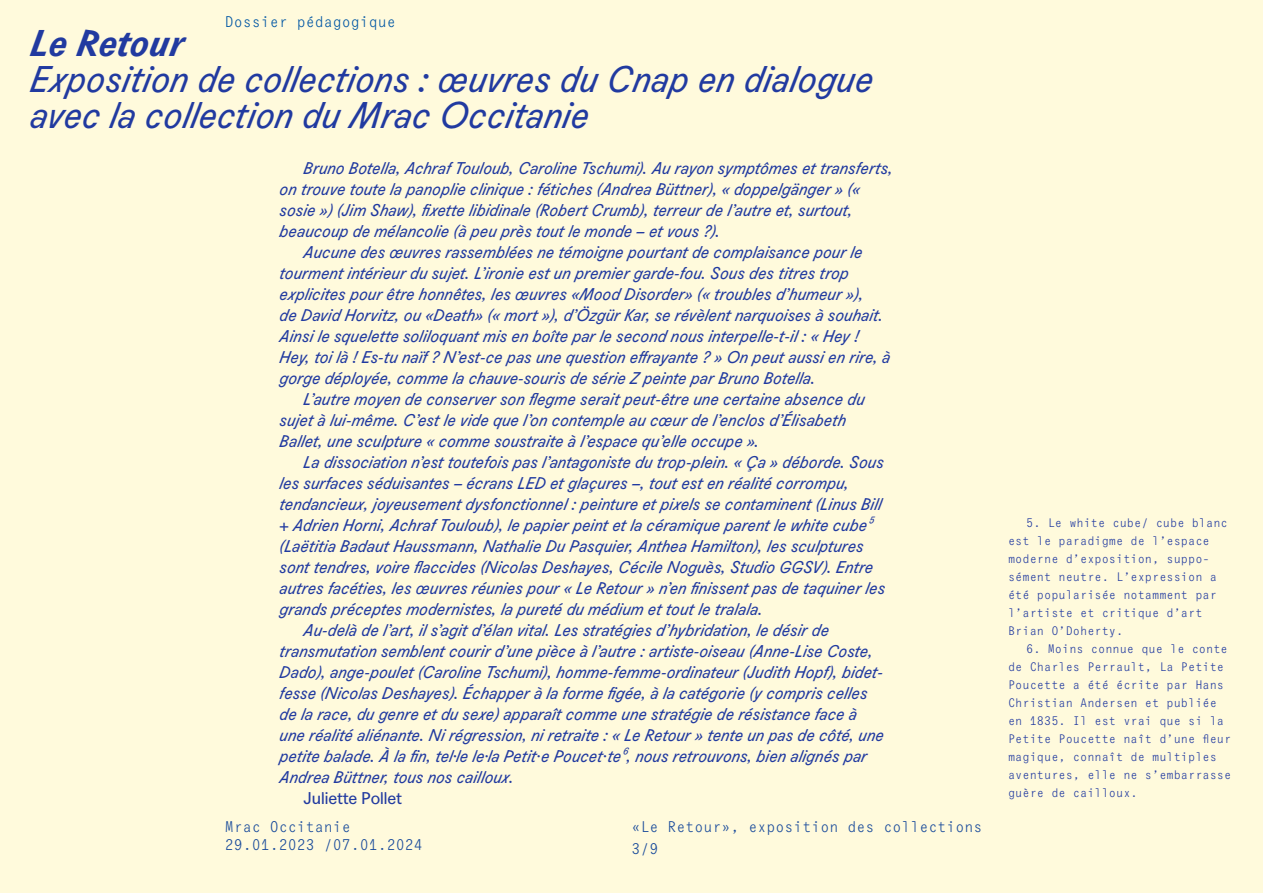
<style>
.page{position:relative;width:1263px;height:893px;background:#fffadc}
.page>*{position:absolute;margin:0;border:0;box-sizing:border-box;transform-origin:0 0}
.t1{font:italic 36px/36px "Agipo";color:#213aa0}
.t2{font:italic 700 36px "Agipo";letter-spacing:-.01em;color:#213aa0}
.t3{font:italic 16.5px "Agipo";color:#213aa0}
.t4{font:16.5px "Agipo";color:#213aa0}
.t5{font:15px/21.6px "Agipo Mono";color:#194b9b}
.t6{font:15px "Agipo Mono";color:#0057a4}
.t7{font:12px/18px "Agipo Mono";color:#213aa0}
</style>
<div class="page">
<p class="t6" style="left:225px;top:10px;width:173px">Dossier pédagogique</p>
<h1 class="t2" style="left:30px;top:15px;width:155px">Le Retour</h1>
<h1 class="t1" style="left:30px;top:58px;width:845px">Exposition de collections : œuvres du Cnap en dialogue avec la collection du Mrac Occitanie</h1>
<p class="t3" style="left:304px;top:155px;width:591px">Bruno Botella, Achraf Touloub, Caroline Tschumi). Au rayon symptômes et transferts,</p>
<p class="t3" style="left:280px;top:176px;width:582px">on trouve toute la panoplie clinique : fétiches (Andrea Büttner), « doppelgänger » («</p>
<p class="t3" style="left:280px;top:197px;width:575px">sosie ») (Jim Shaw), fixette libidinale (Robert Crumb), terreur de l’autre et, surtout,</p>
<p class="t3" style="left:280px;top:218px;width:442px">beaucoup de mélancolie (à peu près tout le monde – et vous ?).</p>
<p class="t3" style="left:304px;top:239px;width:561px">Aucune des œuvres rassemblées ne témoigne pourtant de complaisance pour le</p>
<p class="t3" style="left:280px;top:260px;width:571px">tourment intérieur du sujet. L’ironie est un premier garde-fou. Sous des titres trop</p>
<p class="t3" style="left:280px;top:281px;width:585px">explicites pour être honnêtes, les œuvres «Mood Disorder» (« troubles d’humeur »),</p>
<p class="t3" style="left:280px;top:302px;width:605px">de David Horvitz, ou «Death» (« mort »), d’Özgür Kar, se révèlent narquoises à souhait.</p>
<p class="t3" style="left:280px;top:323px;width:581px">Ainsi le squelette soliloquant mis en boîte par le second nous interpelle-t-il : « Hey !</p>
<p class="t3" style="left:280px;top:344px;width:612px">Hey, toi là ! Es-tu naïf ? N’est-ce pas une question effrayante ? » On peut aussi en rire, à</p>
<p class="t3" style="left:280px;top:365px;width:538px">gorge déployée, comme la chauve-souris de série Z peinte par Bruno Botella.</p>
<p class="t3" style="left:304px;top:386px;width:563px">L’autre moyen de conserver son flegme serait peut-être une certaine absence du</p>
<p class="t3" style="left:280px;top:407px;width:568px">sujet à lui-même. C’est le vide que l’on contemple au cœur de l’enclos d’Élisabeth</p>
<p class="t3" style="left:280px;top:428px;width:481px">Ballet, une sculpture « comme soustraite à l’espace qu’elle occupe ».</p>
<p class="t3" style="left:304px;top:449px;width:582px">La dissociation n’est toutefois pas l’antagoniste du trop-plein. « Ça » déborde. Sous</p>
<p class="t3" style="left:280px;top:470px;width:571px">les surfaces séduisantes – écrans LED et glaçures –, tout est en réalité corrompu,</p>
<p class="t3" style="left:280px;top:491px;width:604px">tendancieux, joyeusement dysfonctionnel : peinture et pixels se contaminent (Linus Bill</p>
<p class="t3" style="left:280px;top:512px;width:594px">+ Adrien Horni, Achraf Touloub), le papier peint et la céramique parent le white cube5</p>
<p class="t3" style="left:280px;top:533px;width:586px">(Laëtitia Badaut Haussmann, Nathalie Du Pasquier, Anthea Hamilton), les sculptures</p>
<p class="t3" style="left:280px;top:554px;width:595px">sont tendres, voire flaccides (Nicolas Deshayes, Cécile Noguès, Studio GGSV). Entre</p>
<p class="t3" style="left:280px;top:575px;width:607px">autres facéties, les œuvres réunies pour « Le Retour » n’en finissent pas de taquiner les</p>
<p class="t3" style="left:280px;top:596px;width:485px">grands préceptes modernistes, la pureté du médium et tout le tralala.</p>
<p class="t3" style="left:304px;top:617px;width:527px">Au-delà de l’art, il s’agit d’élan vital. Les stratégies d’hybridation, le désir de</p>
<p class="t3" style="left:280px;top:638px;width:595px">transmutation semblent courir d’une pièce à l’autre : artiste-oiseau (Anne-Lise Coste,</p>
<p class="t3" style="left:280px;top:659px;width:605px">Dado), ange-poulet (Caroline Tschumi), homme-femme-ordinateur (Judith Hopf), bidet-</p>
<p class="t3" style="left:280px;top:680px;width:589px">fesse (Nicolas Deshayes). Échapper à la forme figée, à la catégorie (y compris celles</p>
<p class="t3" style="left:280px;top:701px;width:579px">de la race, du genre et du sexe) apparaît comme une stratégie de résistance face à</p>
<p class="t3" style="left:280px;top:722px;width:606px">une réalité aliénante. Ni régression, ni retraite : « Le Retour » tente un pas de côté, une</p>
<p class="t3" style="left:280px;top:743px;width:589px">petite balade. À la fin, tel·le le·la Petit·e Poucet·te6, nous retrouvons, bien alignés par</p>
<p class="t3" style="left:280px;top:764px;width:236px">Andrea Büttner, tous nos cailloux.</p>
<p class="t4" style="left:304px;top:785px;width:100px">Juliette Pollet</p>
<p class="t5" style="left:225px;top:817px;width:200px;line-height:18px">Mrac Occitanie<br>29.01.2023 /07.01.2024</p>
<p class="t5" style="left:631px;top:815px;width:353px">«Le Retour», exposition des collections<br>3/9</p>
<p class="t7" style="left:1008px;top:513px;width:221px;text-indent:18px">5. Le white cube/ cube blanc est le paradigme de l’espace moderne d’exposition, suppo&shy;sément neutre. L’expression a été popularisée notamment par l’artiste et critique d’art<br>Brian O’Doherty.</p>
<p class="t7" style="left:1008px;top:639px;width:225px;text-indent:18px">6. Moins connue que le conte de Charles Perrault, La Petite<br>Poucette a été écrite par Hans<br>Christian Andersen et publiée en 1835. Il est vrai que si la<br>Petite Poucette naît d’une fleur magique, connaît de multiples aventures, elle ne s’embarrasse guère de cailloux.</p>
</div>
